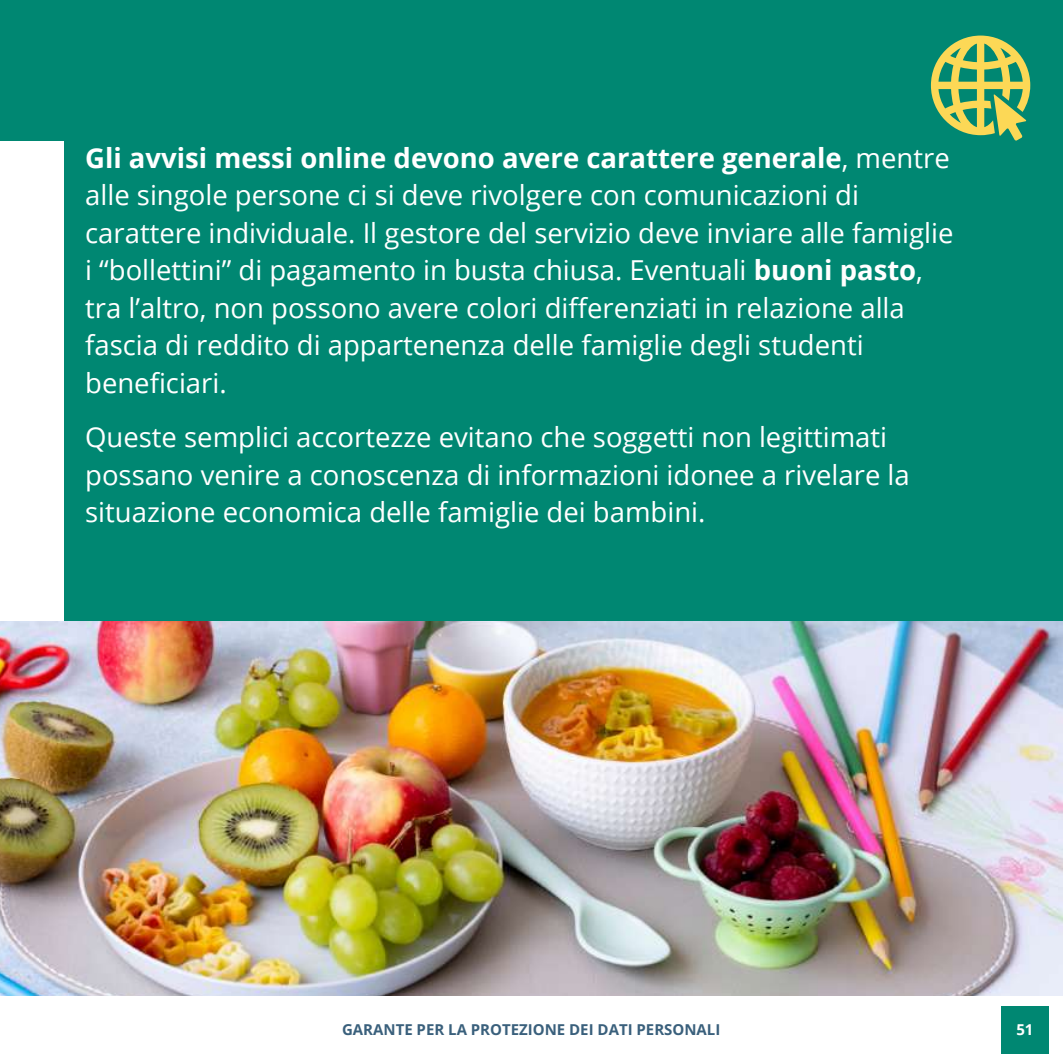
<style>
.page{position:relative;width:1063px;height:1064px;background:#fff}
.page>*{position:absolute;margin:0;border:0;box-sizing:border-box;transform-origin:0 0}
.t1{font:27.5px/37.5px "Open Sans";color:#fff}
.t2{font:700 15px "Open Sans";color:#3a607c}
.t3{font:700 15px "Open Sans";color:#fff}
.s1{font-weight:700}
</style>
<div class="page">
<div style="left:0;top:0;width:1062px;height:1062px;background:#008772"></div>
<div style="left:0;top:141px;width:63px;height:483px;background:#fff"></div>
<img style="left:0;top:621px;width:1062px;height:374px">
<div style="left:0;top:995px;width:1062px;height:68px;background:#fff"></div>
<div style="left:1001px;top:1005px;width:47px;height:47px;background:#008772"></div>
<svg style="left:931px;top:36px;width:99px;height:104px"></svg>
<p class="t1" style="left:85px;top:138px;width:870px"><span class="s1">Gli avvisi messi online devono avere carattere generale</span>, mentre alle singole persone ci si deve rivolgere con comunicazioni di carattere individuale. Il gestore del servizio deve inviare alle famiglie i “bollettini” di pagamento in busta chiusa. Eventuali <span class="s1">buoni pasto</span>, tra l’altro, non possono avere colori differenziati in relazione alla fascia di reddito di appartenenza delle famiglie degli studenti beneficiari.</p>
<p class="t1" style="left:85px;top:417px;width:826px">Queste semplici accortezze evitano che soggetti non legittimati possano venire a conoscenza di informazioni idonee a rivelare la situazione economica delle famiglie dei bambini.</p>
<p class="t2" style="left:342px;top:1018px;width:380px">GARANTE PER LA PROTEZIONE DEI DATI PERSONALI</p>
<p class="t3" style="left:1016px;top:1018px;width:19px">51</p>
</div>
